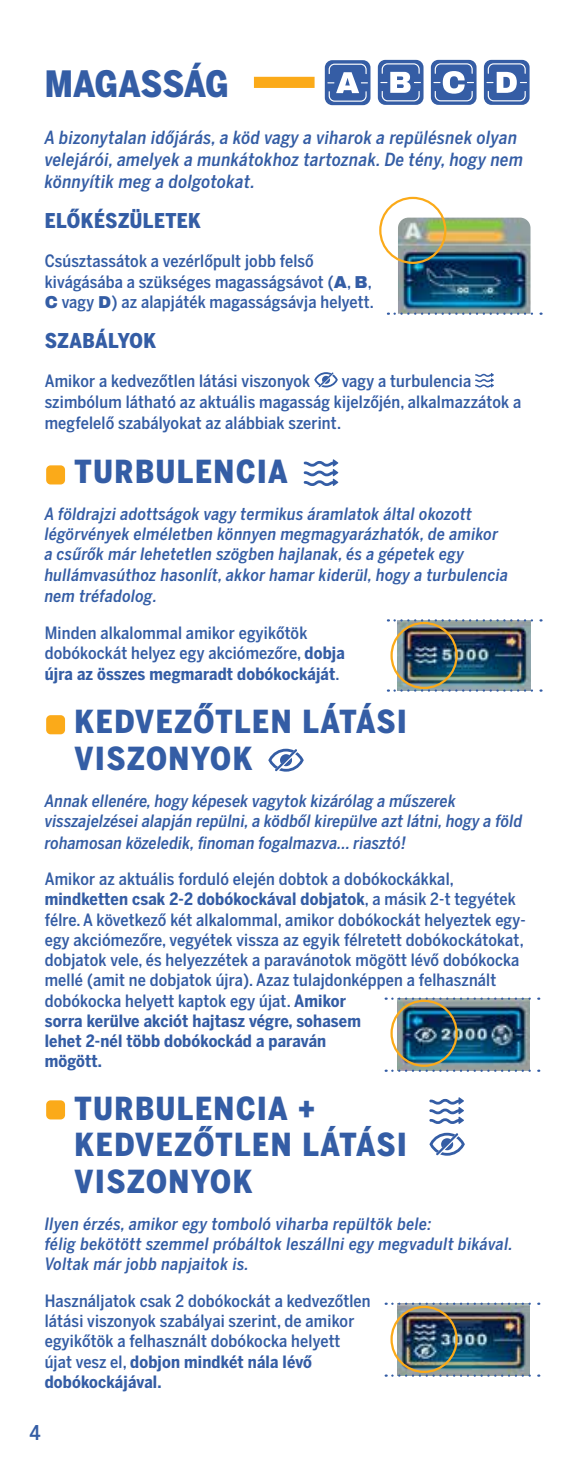
<style>
.page{position:relative;width:575px;height:1467px;background:#fff}
.page>*{position:absolute;margin:0;border:0;box-sizing:border-box;transform-origin:0 0}
.t1{font:900 36px "Benton Sans Condensed";letter-spacing:-.01em;color:#345da5}
.t2{font:900 31.5px/36.9px "Benton Sans Condensed";letter-spacing:.05em;color:#345da5}
.t3{font:900 20.25px "Benton Sans Condensed";letter-spacing:.025em;color:#345da5}
.t4{font:500 20.25px "Benton Sans Condensed";color:#345da5}
.t5{font:italic 500 18px/21.6px "Benton Sans Condensed";letter-spacing:.02em;color:#345da5}
.t6{font:500 16.88px/20.2px "Benton Sans Condensed";letter-spacing:.01em;color:#345da5}
.t7{font:italic 500 16.88px/20.7px "Benton Sans Condensed";letter-spacing:.02em;color:#345da5}
.s1{font-family:"Archivo";font-weight:900}
.s2{font-weight:700}
</style>
<div class="page">
<svg style="left:314px;top:372px;width:23px;height:15px"></svg>
<svg style="left:475px;top:373px;width:18px;height:14px"></svg>
<svg style="left:303px;top:459px;width:35px;height:27px"></svg>
<svg style="left:429px;top:1097px;width:34px;height:27px"></svg>
<svg style="left:268px;top:749px;width:35px;height:23px"></svg>
<svg style="left:429px;top:1133px;width:35px;height:23px"></svg>
<img style="left:394px;top:218px;width:147px;height:97px">
<div style="left:254px;top:77px;width:60px;height:11px;background:#fbaa19"></div>
<svg style="left:324px;top:60px;width:46px;height:45px;background:#6684ba"></svg>
<svg style="left:377px;top:60px;width:46px;height:45px"></svg>
<svg style="left:430px;top:60px;width:46px;height:45px"></svg>
<svg style="left:483px;top:60px;width:46px;height:45px"></svg>
<div style="left:379px;top:197px;width:67px;height:67px;border:2px solid #fbaa19;border-radius:50%"></div>
<img style="left:397px;top:622px;width:133px;height:67px">
<svg style="left:394px;top:689px;width:147px;height:3px"></svg>
<svg style="left:394px;top:619px;width:147px;height:3px"></svg>
<div style="left:390px;top:622px;width:67px;height:67px;border:2px solid #fbaa19;border-radius:50%"></div>
<img style="left:396px;top:1000px;width:133px;height:70px">
<svg style="left:392px;top:1070px;width:146px;height:2px"></svg>
<svg style="left:392px;top:998px;width:146px;height:2px"></svg>
<div style="left:390px;top:1000px;width:67px;height:67px;border:2px solid #fbaa19;border-radius:50%"></div>
<img style="left:396px;top:1305px;width:133px;height:64px">
<svg style="left:392px;top:1369px;width:146px;height:8px"></svg>
<svg style="left:392px;top:1303px;width:146px;height:2px"></svg>
<div style="left:390px;top:1306px;width:67px;height:67px;border:2px solid #fbaa19;border-radius:50%"></div>
<div style="left:46px;top:465px;width:19px;height:19px;background:#fbaa19;border-radius:4px"></div>
<div style="left:46px;top:715px;width:19px;height:19px;background:#fbaa19;border-radius:4px"></div>
<div style="left:46px;top:1100px;width:19px;height:19px;background:#fbaa19;border-radius:4px"></div>
<h1 class="t1" style="left:45px;top:60px;width:185px">MAGASSÁG</h1>
<p class="t5" style="left:45px;top:127px;width:479px">A bizonytalan időjárás, a köd vagy a viharok a repülésnek olyan velejárói, amelyek a munkátokhoz tartoznak. De tény, hogy nem könnyítik meg a dolgotokat.</p>
<p class="t3" style="left:45px;top:208px;width:158px">ELŐKÉSZÜLETEK</p>
<p class="t6" style="left:45px;top:251px;width:330px">Csúsztassátok a vezérlőpult jobb felső kivágásába a szükséges magasságsávot (<span class="s1">A</span>, <span class="s1">B</span>,<br><span class="s1">C</span> vagy <span class="s1">D</span>) az alapjáték magasságsávja helyett.</p>
<p class="t3" style="left:45px;top:328px;width:113px">SZABÁLYOK</p>
<p class="t6" style="left:45px;top:371px;width:267px">Amikor a kedvezőtlen látási viszonyok</p>
<p class="t6" style="left:45px;top:371px;width:477px;line-height:20.9px;text-indent:296px">vagy a turbulencia szimbólum látható az aktuális magasság kijelzőjén, alkalmazzátok a megfelelő szabályokat az alábbiak szerint.</p>
<h2 class="t2" style="left:75px;top:454px;width:214px">TURBULENCIA</h2>
<p class="t7" style="left:45px;top:503px;width:464px">A földrajzi adottságok vagy termikus áramlatok által okozott légörvények elméletben könnyen megmagyarázhatók, de amikor a csűrők már lehetetlen szögben hajlanak, és a gépetek egy hullámvasúthoz hasonlít, akkor hamar kiderül, hogy a turbulencia nem tréfadolog.</p>
<p class="t6" style="left:45px;top:622px;width:301px;line-height:20.9px">Minden alkalommal amikor egyikőtök dobókockát helyez egy akciómezőre, <span class="s2">dobja újra az összes megmaradt dobókockáját</span>.</p>
<h2 class="t2" style="left:75px;top:703px;width:333px;line-height:37.8px">KEDVEZŐTLEN LÁTÁSI<br>VISZONYOK</h2>
<p class="t7" style="left:45px;top:790px;width:478px">Annak ellenére, hogy képesek vagytok kizárólag a műszerek visszajelzései alapján repülni, a ködből kirepülve azt látni, hogy a föld rohamosan közeledik, finoman fogalmazva... riasztó!</p>
<p class="t6" style="left:45px;top:869px;width:482px">Amikor az aktuális forduló elején dobtok a dobókockákkal, <span class="s2">mindketten csak 2-2 dobókockával dobjatok</span>, a másik 2-t tegyétek félre. A következő két alkalommal, amikor dobókockát helyeztek egy&shy;egy akciómezőre, vegyétek vissza az egyik félretett dobókockátokat, dobjatok vele, és helyezzétek a paravánotok mögött lévő dobókocka mellé (amit ne dobjatok újra). Azaz tulajdonképpen a felhasznált dobókocka helyett kaptok egy újat. <span class="s2">Amikor<br>sorra kerülve akciót hajtasz végre, sohasem<br>lehet 2-nél több dobókockád a paraván<br>mögött.</span></p>
<h2 class="t2" style="left:75px;top:1090px;width:333px">TURBULENCIA +<br>KEDVEZŐTLEN LÁTÁSI<br>VISZONYOK</h2>
<p class="t7" style="left:45px;top:1214px;width:469px">Ilyen érzés, amikor egy tomboló viharba repültök bele:<br>félig bekötött szemmel próbáltok leszállni egy megvadult bikával.<br>Voltak már jobb napjaitok is.</p>
<p class="t6" style="left:45px;top:1291px;width:327px">Használjatok csak 2 dobókockát a kedvezőtlen látási viszonyok szabályai szerint, de amikor egyikőtök a felhasznált dobókocka helyett újat vesz el, <span class="s2">dobjon mindkét nála lévő dobókockájával.</span></p>
<p class="t4" style="left:29px;top:1420px;width:13px">4</p>
</div>
